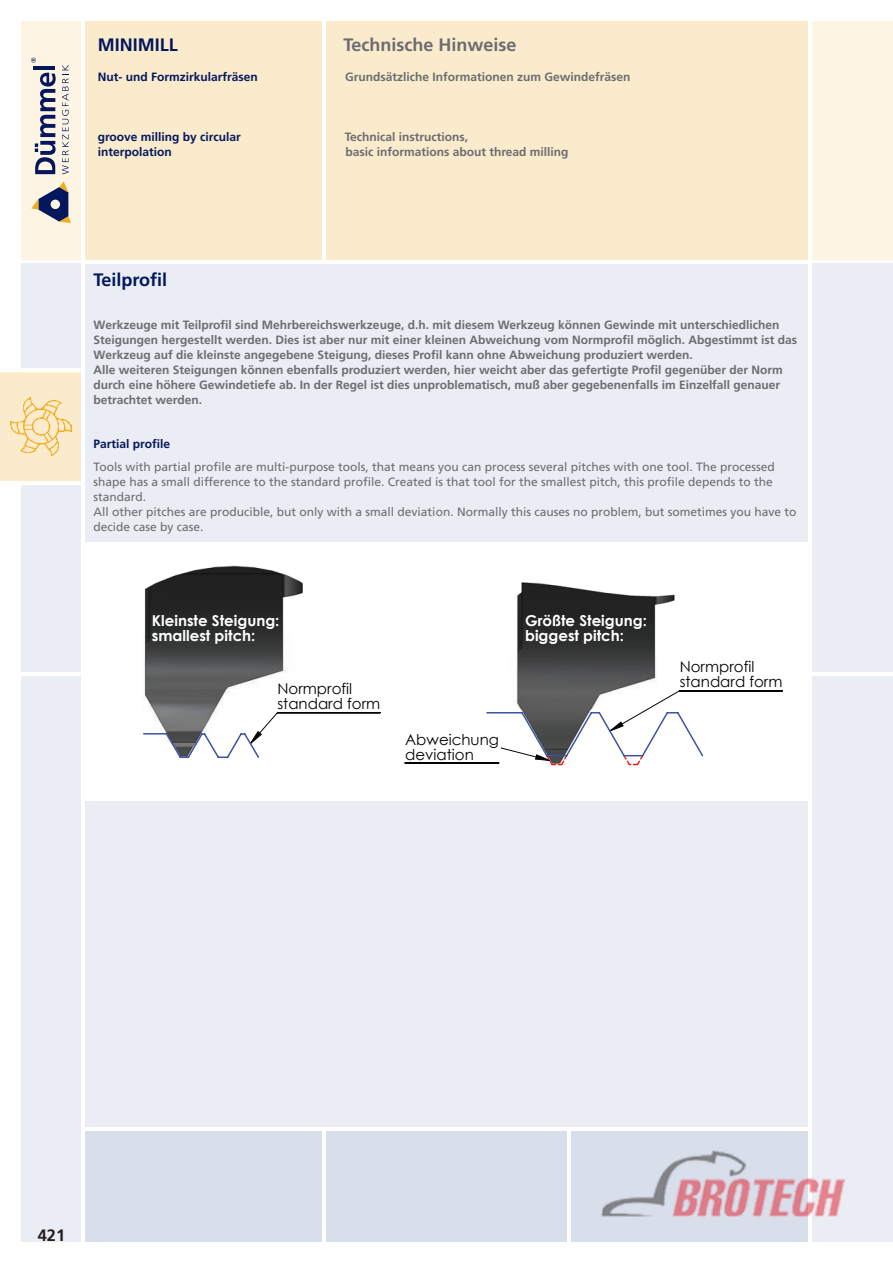
<style>
.page{position:relative;width:893px;height:1263px;background:#fff}
.page>*{position:absolute;margin:0;border:0;box-sizing:border-box;transform-origin:0 0}
.t1{font:700 18px "Frutiger LT Com";color:#6c6d70}
.t2{font:700 18px "Frutiger LT Com";color:#04175c}
.t3{font:700 16.5px "Frutiger LT Com";color:#231f20}
.t4{font:15px/15px "Century Gothic";color:#040503}
.t5{font:700 15px/15px "Century Gothic";color:#fff}
.t6{font:700 12px/15px "Frutiger LT Com";color:#6c6d70}
.t7{font:12px/15px "Frutiger LT Com";color:#6c6d70}
.t8{font:700 12px/15px "Frutiger LT Com";color:#04175c}
</style>
<div class="page">
<div style="left:21px;top:264px;width:60px;height:408px;background:#eaedf4"></div>
<div style="left:22px;top:676px;width:59px;height:566px;background:#eaedf4"></div>
<div style="left:812px;top:21px;width:81px;height:238px;background:#fef4e4"></div>
<div style="left:85px;top:21px;width:237px;height:238px;background:#fbebcd"></div>
<div style="left:326px;top:21px;width:482px;height:238px;background:#fbebcd"></div>
<div style="left:812px;top:676px;width:81px;height:566px;background:#eaedf4"></div>
<div style="left:85px;top:1131px;width:237px;height:111px;background:#d9deeb"></div>
<div style="left:326px;top:1131px;width:241px;height:111px;background:#d9deeb"></div>
<div style="left:571px;top:1131px;width:237px;height:111px;background:#d9deeb"></div>
<div style="left:812px;top:264px;width:81px;height:408px;background:#eaedf4"></div>
<div style="left:21px;top:21px;width:60px;height:238px;background:#fef4e4"></div>
<div style="left:0;top:372px;width:81px;height:109px;background:#fbebcd"></div>
<hr style="left:0;top:368px;width:81px;height:4px;background:#fff">
<hr style="left:0;top:481px;width:81px;height:4px;background:#fff">
<svg style="left:31px;top:181px;width:40px;height:42px"></svg>
<svg style="left:35px;top:73px;width:21px;height:101px"></svg>
<hr style="left:34px;top:66px;width:21px;height:4px;background:#04175c">
<svg style="left:31px;top:58px;width:5px;height:5px"></svg>
<svg style="left:62px;top:65px;width:7px;height:109px"></svg>
<img style="left:11px;top:398px;width:60px;height:58px">
<div style="left:85px;top:264px;width:723px;height:278px;background:#eaedf4"></div>
<img style="left:144px;top:565px;width:159px;height:125px">
<img style="left:516px;top:582px;width:159px;height:108px">
<svg style="left:143px;top:690px;width:640px;height:76px"></svg>
<div style="left:85px;top:801px;width:723px;height:326px;background:#eaedf4"></div>
<img style="left:601px;top:1150px;width:244px;height:67px">
<h1 class="t2" style="left:98px;top:34px;width:81px">MINIMILL</h1>
<p class="t8" style="left:98px;top:69px;width:162px">Nut- und Formzirkularfräsen</p>
<p class="t8" style="left:98px;top:129px;width:144px">groove milling by circular interpolation</p>
<h1 class="t1" style="left:343px;top:34px;width:175px">Technische Hinweise</h1>
<p class="t6" style="left:345px;top:69px;width:287px">Grundsätzliche Informationen zum Gewindefräsen</p>
<p class="t6" style="left:345px;top:129px;width:225px">Technical instructions,<br>basic informations about thread milling</p>
<h1 class="t2" style="left:94px;top:268px;width:75px">Teilprofil</h1>
<p class="t6" style="left:94px;top:317px;width:705px">Werkzeuge mit Teilprofil sind Mehrbereichswerkzeuge, d.h. mit diesem Werkzeug können Gewinde mit unterschiedlichen Steigungen hergestellt werden. Dies ist aber nur mit einer kleinen Abweichung vom Normprofil möglich. Abgestimmt ist das Werkzeug auf die kleinste angegebene Steigung, dieses Profil kann ohne Abweichung produziert werden.<br>Alle weiteren Steigungen können ebenfalls produziert werden, hier weicht aber das gefertigte Profil gegenüber der Norm durch eine höhere Gewindetiefe ab. In der Regel ist dies unproblematisch, muß aber gegebenenfalls im Einzelfall genauer betrachtet werden.</p>
<p class="t8" style="left:94px;top:436px;width:78px">Partial profile</p>
<p class="t7" style="left:94px;top:459px;width:704px">Tools with partial profile are multi-purpose tools, that means you can process several pitches with one tool. The processed shape has a small difference to the standard profile. Created is that tool for the smallest pitch, this profile depends to the standard.<br>All other pitches are producible, but only with a small deviation. Normally this causes no problem, but sometimes you have to decide case by case.</p>
<p class="t5" style="left:152px;top:612px;width:129px">Kleinste Steigung: smallest pitch:</p>
<p class="t5" style="left:525px;top:612px;width:123px">Größte Steigung: biggest pitch:</p>
<p class="t4" style="left:277px;top:681px;width:104px">Normprofil standard form</p>
<p class="t4" style="left:405px;top:731px;width:95px">Abweichung deviation</p>
<p class="t4" style="left:680px;top:659px;width:104px">Normprofil standard form</p>
<h2 class="t3" style="left:38px;top:1225px;width:29px">421</h2>
</div>
